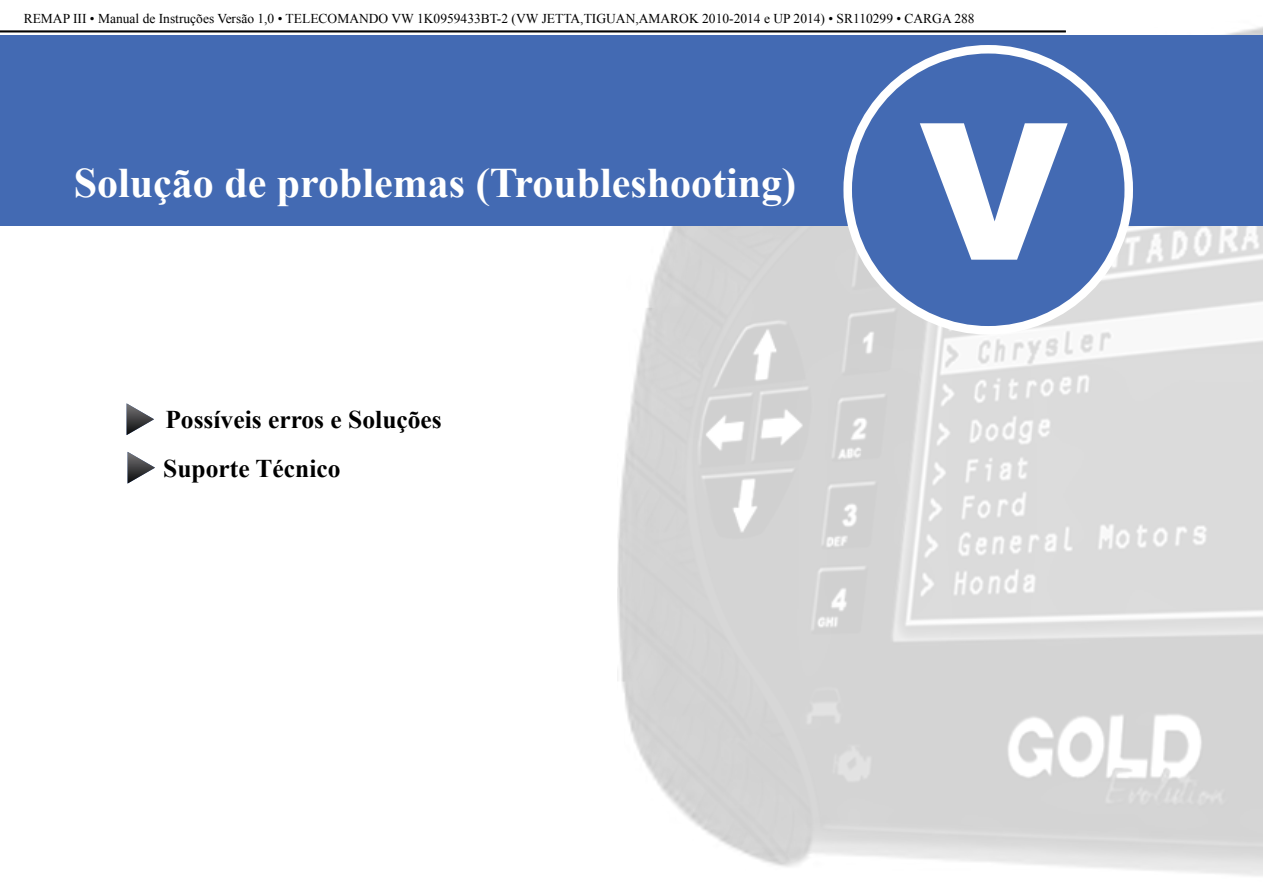
<style>
.page{position:relative;width:1263px;height:893px;background:#fff}
.page>*{position:absolute;margin:0;border:0;box-sizing:border-box;transform-origin:0 0}
.t1{font:900 190.5px "Arial";color:#fff}
.t2{font:700 42px "Times New Roman";color:#fff}
.t3{font:700 25.5px/48.4px "Times New Roman";color:#000}
.t4{font:13.5px "Times New Roman";color:#000}
</style>
<div class="page">
<hr style="left:0;top:31px;width:1066px;height:1px;background:#000">
<hr style="left:0;top:32px;width:1066px;height:1px;background:#000">
<img style="left:618px;top:26px;width:645px;height:850px">
<div style="left:0;top:36px;width:1263px;height:190px;background:#436ab3"></div>
<div style="left:848px;top:49px;width:281px;height:281px;background:#436ab3;border-radius:50%"></div>
<div style="left:843px;top:45px;width:290px;height:290px;border:9px solid #fff;border-radius:50%"></div>
<svg style="left:127px;top:403px;width:27px;height:32px"></svg>
<svg style="left:128px;top:452px;width:27px;height:32px"></svg>
<p class="t4" style="left:24px;top:9px;width:952px">REMAP III • Manual de Instruções Versão 1,0 • TELECOMANDO VW 1K0959433BT-2 (VW JETTA,TIGUAN,AMAROK 2010-2014 e UP 2014) • SR110299 • CARGA 288</p>
<h2 class="t2" style="left:74px;top:154px;width:724px">Solução de problemas (Troubleshooting)</h2>
<h3 class="t3" style="left:163px;top:395px;width:280px">Possíveis erros e Soluções<br>Suporte Técnico</h3>
<h1 class="t1" style="left:919px;top:53px;width:150px">V</h1>
</div>
